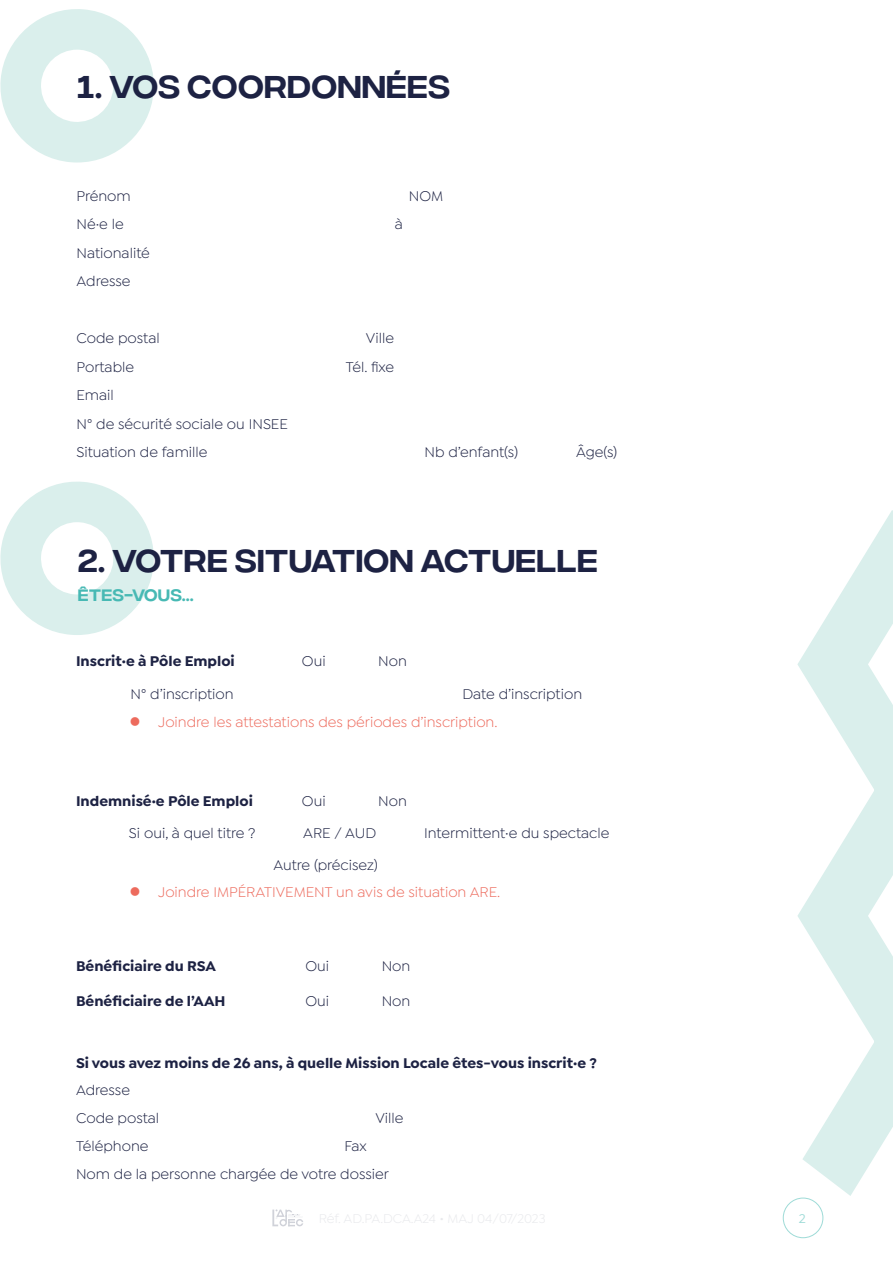
<style>
.page{position:relative;width:893px;height:1263px;background:#fff}
.page>*{position:absolute;margin:0;border:0;box-sizing:border-box;transform-origin:0 0}
.t1{font:31.5px "Integral CF";letter-spacing:.01em;color:#1d2243}
.t2{font:16.5px "Integral CF";letter-spacing:.01em;color:#47b9b4}
.t3{font:15px/28.5px "Isidora Sans";color:#1d2243}
.t4{font:700 15px "Isidora Sans";color:#1d2243}
.t5{font:15px "Isidora Sans";color:#ed6b5d}
.t6{font:500 13.5px "Isidora Sans";color:#9edbd7}
</style>
<div class="page">
<svg style="left:783px;top:510px;width:110px;height:703px"></svg>
<svg style="left:272px;top:1209px;width:31px;height:17px"></svg>
<div style="left:783px;top:1198px;width:40px;height:40px;border:1px solid #9edbd7;border-radius:50%"></div>
<svg style="left:0;top:481px;width:154px;height:154px"></svg>
<svg style="left:0;top:9px;width:154px;height:153px"></svg>
<h1 class="t1" style="left:77px;top:69px;width:375px">1. VOS COORDONNÉES</h1>
<p class="t3" style="left:77px;top:181px;width:56px">Prénom</p>
<p class="t3" style="left:409px;top:181px;width:36px">NOM</p>
<p class="t3" style="left:77px;top:210px;width:49px">Né·e le</p>
<p class="t3" style="left:395px;top:210px;width:10px">à</p>
<p class="t3" style="left:77px;top:238px;width:75px">Nationalité</p>
<p class="t3" style="left:77px;top:267px;width:55px">Adresse</p>
<p class="t3" style="left:77px;top:324px;width:85px">Code postal</p>
<p class="t3" style="left:366px;top:324px;width:30px">Ville</p>
<p class="t3" style="left:77px;top:352px;width:59px">Portable</p>
<p class="t3" style="left:346px;top:352px;width:50px">Tél. fixe</p>
<p class="t3" style="left:77px;top:381px;width:213px">Email<br>N° de sécurité sociale ou INSEE<br>Situation de famille</p>
<p class="t3" style="left:425px;top:438px;width:95px">Nb d’enfant(s)</p>
<p class="t3" style="left:576px;top:438px;width:43px">Âge(s)</p>
<h1 class="t1" style="left:78px;top:544px;width:522px">2. VOTRE SITUATION ACTUELLE</h1>
<p class="t2" style="left:78px;top:586px;width:118px">ÊTES-VOUS...</p>
<p class="t4" style="left:76px;top:652px;width:160px">Inscrit·e à Pôle Emploi</p>
<p class="t3" style="left:302px;top:647px;width:25px">Oui</p>
<p class="t3" style="left:378px;top:647px;width:30px">Non</p>
<p class="t3" style="left:131px;top:679px;width:105px">N° d’inscription</p>
<p class="t3" style="left:462px;top:679px;width:121px">Date d’inscription</p>
<p class="t5" style="left:158px;top:714px;width:341px">Joindre les attestations des périodes d’inscription.</p>
<p class="t4" style="left:76px;top:792px;width:178px">Indemnisé·e Pôle Emploi</p>
<p class="t3" style="left:302px;top:787px;width:25px">Oui</p>
<p class="t3" style="left:378px;top:787px;width:30px">Non</p>
<p class="t3" style="left:129px;top:819px;width:128px">Si oui, à quel titre ?</p>
<p class="t3" style="left:303px;top:819px;width:74px">ARE / AUD</p>
<p class="t3" style="left:424px;top:819px;width:187px">Intermittent·e du spectacle</p>
<p class="t3" style="left:274px;top:851px;width:106px">Autre (précisez)</p>
<p class="t5" style="left:158px;top:884px;width:344px">Joindre IMPÉRATIVEMENT un avis de situation ARE.</p>
<p class="t4" style="left:76px;top:957px;width:141px">Bénéficiaire du RSA</p>
<p class="t3" style="left:305px;top:952px;width:25px">Oui</p>
<p class="t3" style="left:382px;top:952px;width:30px">Non</p>
<p class="t4" style="left:76px;top:992px;width:151px">Bénéficiaire de l’AAH</p>
<p class="t3" style="left:305px;top:987px;width:25px">Oui</p>
<p class="t3" style="left:382px;top:987px;width:30px">Non</p>
<p class="t4" style="left:76px;top:1054px;width:522px">Si vous avez moins de 26 ans, à quelle Mission Locale êtes-vous inscrit·e ?</p>
<p class="t3" style="left:76px;top:1076px;width:55px">Adresse</p>
<p class="t3" style="left:76px;top:1104px;width:85px">Code postal</p>
<p class="t3" style="left:375px;top:1104px;width:30px">Ville</p>
<p class="t3" style="left:76px;top:1132px;width:74px">Téléphone</p>
<p class="t3" style="left:76px;top:1132px;width:314px;line-height:27.9px;text-indent:268px">Fax<br>Nom de la personne chargée de votre dossier</p>
<p class="t6" style="left:799px;top:1210px;width:9px">2</p>
</div>
